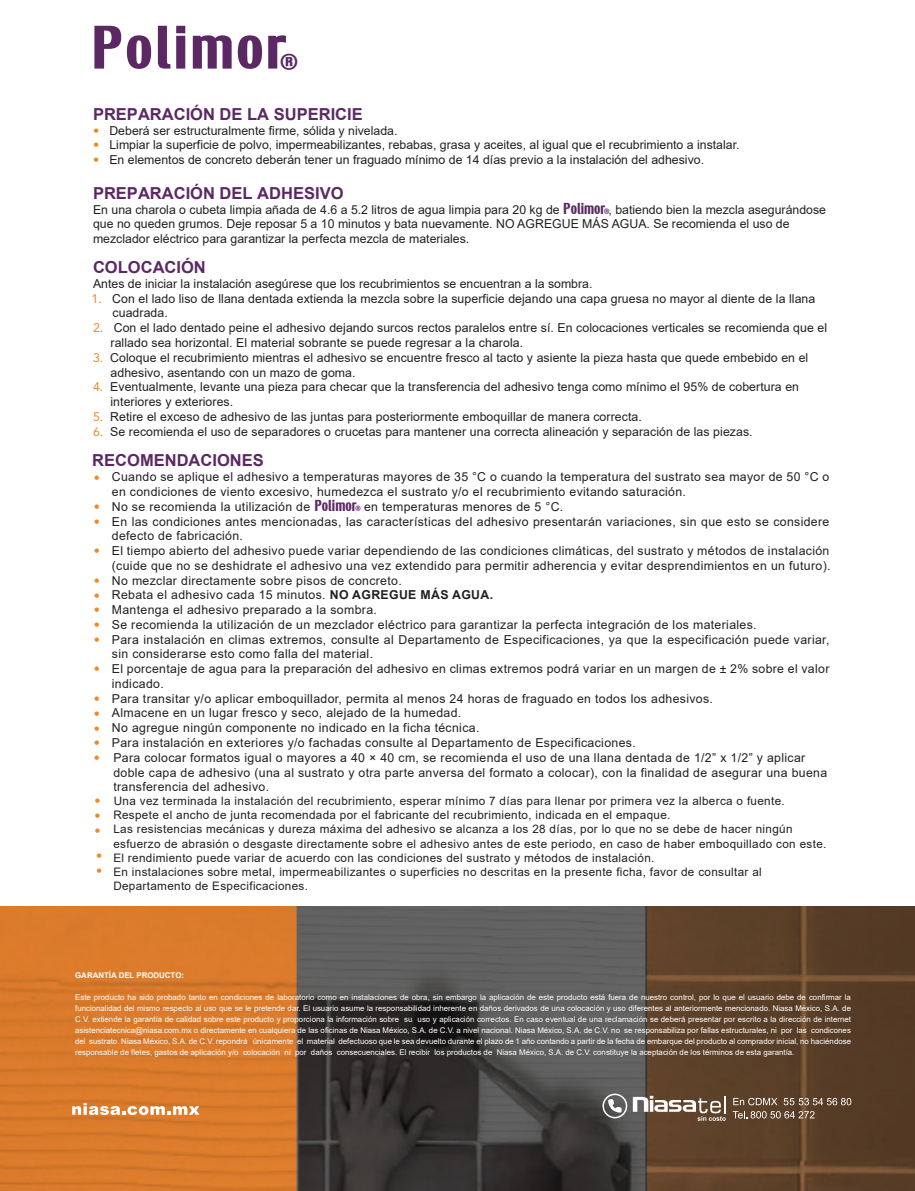
<style>
.page{position:relative;width:915px;height:1191px;background:#fff}
.page>*{position:absolute;margin:0;border:0;box-sizing:border-box;transform-origin:0 0}
.t1{font:22.35px "Techno";color:#5b2864;scale:1.12 1}
.t2{font:700 16.5px "Arial";color:#5b2864}
.t3{font:12.3px/14.7px "Arial";letter-spacing:.025em;color:#231f20}
.t4{font:12.3px/14.7px "Arial";letter-spacing:.005em;color:#231f20}
.t5{font:12.3px/14.7px "Arial";color:#231f20}
.t6{font:12.3px/14.7px "Avenir LT Std";color:#f58721;text-align:justify}
.t7{font:11.7px/14.1px "Arial";letter-spacing:.03em;color:#231f20}
.t8{font:7.95px/11.1px "Arial";color:#fff;text-align:justify}
.t9{font:700 7.95px "Arial";color:#fff}
.t10{font:7.5px "Techno";color:#692a7e}
.s1{font-family:"Avenir LT Std";color:#f58721}
.s2{font-family:"Techno";font-size:13.5px;color:#5b2864}
.s3{font-weight:700}
</style>
<div class="page">
<svg style="left:94px;top:26px;width:27px;height:43px"></svg>
<svg style="left:127px;top:35px;width:24px;height:34px"></svg>
<svg style="left:158px;top:26px;width:12px;height:43px"></svg>
<svg style="left:176px;top:26px;width:9px;height:43px"></svg>
<svg style="left:193px;top:35px;width:38px;height:34px"></svg>
<svg style="left:238px;top:35px;width:24px;height:34px"></svg>
<svg style="left:268px;top:35px;width:18px;height:34px"></svg>
<img style="left:0;top:906px;width:914px;height:285px">
<svg style="left:72px;top:1103px;width:127px;height:12px"></svg>
<svg style="left:601px;top:1093px;width:124px;height:27px"></svg>
<svg style="left:732px;top:1111px;width:82px;height:7px"></svg>
<svg style="left:733px;top:1097px;width:44px;height:8px"></svg>
<svg style="left:783px;top:1097px;width:68px;height:8px"></svg>
<h1 class="t1" style="left:279px;top:46px;width:19px">®</h1>
<h2 class="t2" style="left:93px;top:102px;width:271px">PREPARACIÓN DE LA SUPERICIE</h2>
<p class="t5" style="left:93px;top:123px;width:306px"><span class="s1">•</span> Deberá ser estructuralmente firme, sólida y nivelada.</p>
<p class="t5" style="left:93px;top:137px;width:647px"><span class="s1">•</span> Limpiar la superficie de polvo, impermeabilizantes, rebabas, grasa y aceites, al igual que el recubrimiento a instalar.</p>
<p class="t5" style="left:93px;top:152px;width:612px"><span class="s1">•</span> En elementos de concreto deberán tener un fraguado mínimo de 14 días previo a la instalación del adhesivo.</p>
<h2 class="t2" style="left:93px;top:181px;width:252px">PREPARACIÓN DEL ADHESIVO</h2>
<p class="t5" style="left:93px;top:202px;width:734px">En una charola o cubeta limpia añada de 4.6 a 5.2 litros de agua limpia para 20 kg de <span class="s2">Polimor</span> , batiendo bien la mezcla asegurándose que no queden grumos. Deje reposar 5 a 10 minutos y bata nuevamente. NO AGREGUE MÁS AGUA. Se recomienda el uso de mezclador eléctrico para garantizar la perfecta mezcla de materiales.</p>
<h2 class="t2" style="left:93px;top:256px;width:114px">COLOCACIÓN</h2>
<p class="t5" style="left:93px;top:276px;width:501px">Antes de iniciar la instalación asegúrese que los recubrimientos se encuentran a la sombra.</p>
<p class="t4" style="left:112px;top:291px;width:704px;text-indent:-21px"><span class="s1">1.</span> Con el lado liso de llana dentada extienda la mezcla sobre la superficie dejando una capa gruesa no mayor al diente de la llana cuadrada.</p>
<p class="t4" style="left:110px;top:320px;width:717px;text-indent:-17px"><span class="s1">2.</span> Con el lado dentado peine el adhesivo dejando surcos rectos paralelos entre sí. En colocaciones verticales se recomienda que el rallado sea horizontal. El material sobrante se puede regresar a la charola.</p>
<p class="t4" style="left:110px;top:350px;width:699px;text-indent:-17px"><span class="s1">3.</span> Coloque el recubrimiento mientras el adhesivo se encuentre fresco al tacto y asiente la pieza hasta que quede embebido en el adhesivo, asentando con un mazo de goma.</p>
<p class="t4" style="left:110px;top:379px;width:689px;text-indent:-17px"><span class="s1">4.</span> Eventualmente, levante una pieza para checar que la transferencia del adhesivo tenga como mínimo el 95% de cobertura en interiores y exteriores.</p>
<p class="t4" style="left:93px;top:409px;width:550px"><span class="s1">5.</span> Retire el exceso de adhesivo de las juntas para posteriormente emboquillar de manera correcta.</p>
<p class="t4" style="left:93px;top:424px;width:661px"><span class="s1">6.</span> Se recomienda el uso de separadores o crucetas para mantener una correcta alineación y separación de las piezas.</p>
<p class="t10" style="left:603px;top:206px;width:7px">®</p>
<h2 class="t2" style="left:92px;top:449px;width:173px">RECOMENDACIONES</h2>
<p class="t3" style="left:112px;top:469px;width:720px">Cuando se aplique el adhesivo a temperaturas mayores de 35 °C o cuando la temperatura del sustrato sea mayor de 50 °C o en condiciones de viento excesivo, humedezca el sustrato y/o el recubrimiento evitando saturación.<br>No se recomienda la utilización de <span class="s2">Polimor</span> en temperaturas menores de 5 °C.<br>En las condiciones antes mencionadas, las características del adhesivo presentarán variaciones, sin que esto se considere defecto de fabricación.<br>El tiempo abierto del adhesivo puede variar dependiendo de las condiciones climáticas, del sustrato y métodos de instalación (cuide que no se deshidrate el adhesivo una vez extendido para permitir adherencia y evitar desprendimientos en un futuro).<br>No mezclar directamente sobre pisos de concreto.<br>Rebata el adhesivo cada 15 minutos. <span class="s3">NO AGREGUE MÁS AGUA.<br></span>Mantenga el adhesivo preparado a la sombra.<br>Se recomienda la utilización de un mezclador eléctrico para garantizar la perfecta integración de los materiales.<br>Para instalación en climas extremos, consulte al Departamento de Especificaciones, ya que la especificación puede variar, sin considerarse esto como falla del material.<br>El porcentaje de agua para la preparación del adhesivo en climas extremos podrá variar en un margen de ± 2% sobre el valor indicado.<br>Para transitar y/o aplicar emboquillador, permita al menos 24 horas de fraguado en todos los adhesivos.<br>Almacene en un lugar fresco y seco, alejado de la humedad.<br>No agregue ningún componente no indicado en la ficha técnica.<br>Para instalación en exteriores y/o fachadas consulte al Departamento de Especificaciones.<br>Para colocar formatos igual o mayores a 40 × 40 cm, se recomienda el uso de una llana dentada de 1/2” x 1/2” y aplicar doble capa de adhesivo (una al sustrato y otra parte anversa del formato a colocar), con la finalidad de asegurar una buena transferencia del adhesivo.</p>
<p class="t7" style="left:113px;top:794px;width:714px">Una vez terminada la instalación del recubrimiento, esperar mínimo 7 días para llenar por primera vez la alberca o fuente.<br>Respete el ancho de junta recomendada por el fabricante del recubrimiento, indicada en el empaque.<br>Las resistencias mecánicas y dureza máxima del adhesivo se alcanza a los 28 días, por lo que no se debe de hacer ningún esfuerzo de abrasión o desgaste directamente sobre el adhesivo antes de este periodo, en caso de haber emboquillado con este.<br>El rendimiento puede variar de acuerdo con las condiciones del sustrato y métodos de instalación.<br>En instalaciones sobre metal, impermeabilizantes o superficies no descritas en la presente ficha, favor de consultar al Departamento de Especificaciones.</p>
<p class="t6" style="left:94px;top:470px;width:8px">•</p>
<p class="t6" style="left:94px;top:499px;width:8px">• •</p>
<p class="t6" style="left:94px;top:544px;width:8px">•</p>
<p class="t6" style="left:94px;top:573px;width:8px">• • • • •</p>
<p class="t6" style="left:94px;top:662px;width:8px">•</p>
<p class="t6" style="left:94px;top:691px;width:8px">• • • • •</p>
<p class="t10" style="left:355px;top:502px;width:7px">®</p>
<p class="t6" style="left:95px;top:793px;width:8px">• • •</p>
<p class="t6" style="left:96px;top:849px;width:8px">• •</p>
<p class="t9" style="left:75px;top:969px;width:110px">GARANTÍA DEL PRODUCTO:</p>
<p class="t8" style="left:75px;top:991px;width:777px">Este producto ha sido probado tanto en condiciones de laboratorio como en instalaciones de obra, sin embargo la aplicación de este producto está fuera de nuestro control, por lo que el usuario debe de confirmar la funcionalidad del mismo respecto al uso que se le pretende dar. El usuario asume la responsabilidad inherente en daños derivados de una colocación y uso diferentes al anteriormente mencionado. Niasa México, S.A. de C.V. extiende la garantía de calidad sobre este producto y proporciona la información sobre su uso y aplicación correctos. En caso eventual de una reclamación se deberá presentar por escrito a la dirección de internet asistenciatecnica@niasa.com.mx o directamente en cualquiera de las oficinas de Niasa México, S.A. de C.V. a nivel nacional. Niasa México, S.A. de C.V. no se responsabiliza por fallas estructurales, ni por las condicones del sustrato. Niasa México, S.A. de C.V. repondrá únicamente el material defectuoso que le sea devuelto durante el plazo de 1 año contando a partir de la fecha de embarque del producto al comprador inicial, no haciéndose responsable de fletes, gastos de aplicación y/o colocación ni por daños consecuenciales. El recibir los productos de Niasa México, S.A. de C.V. constituye la aceptación de los términos de esta garantía.</p>
</div>
